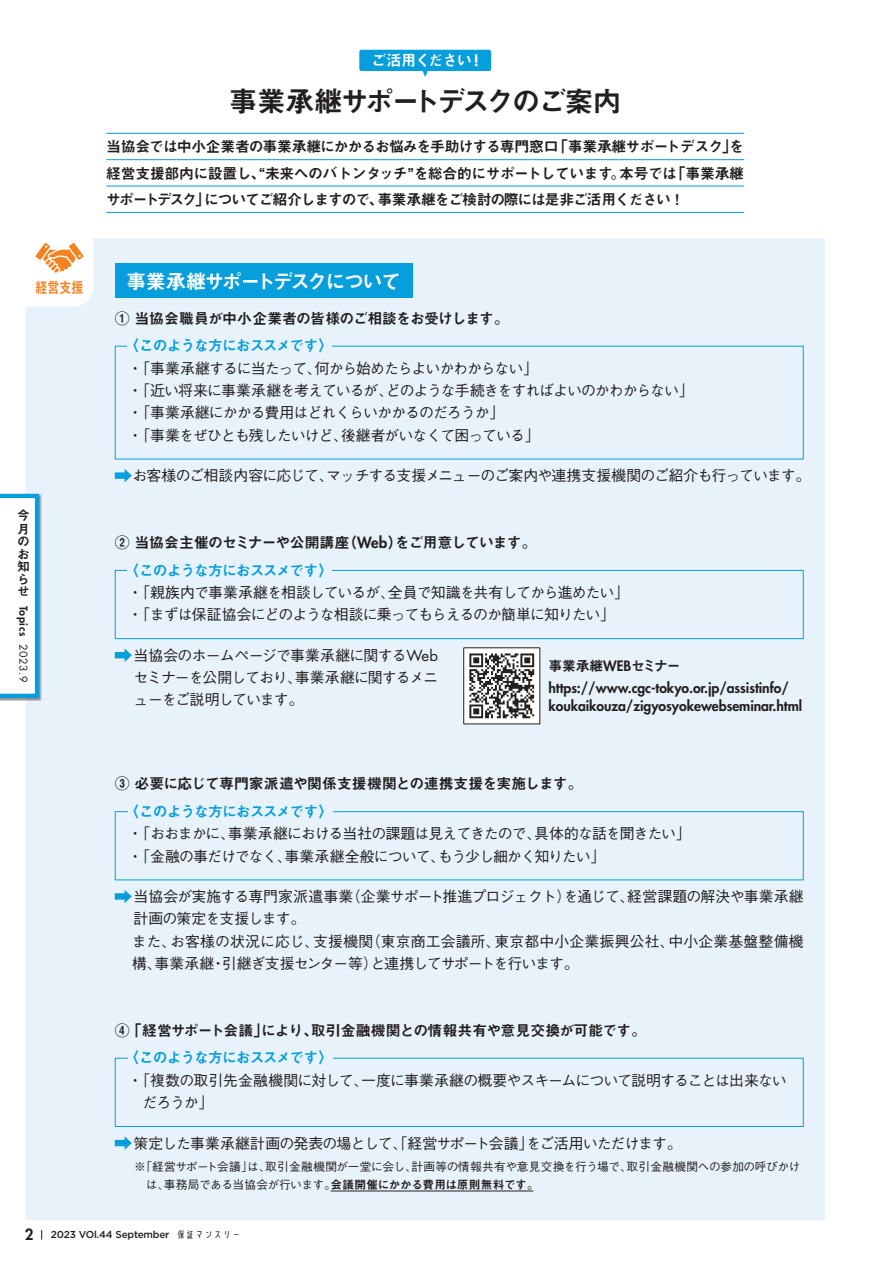
<style>
.page{position:relative;width:893px;height:1263px;background:#fff}
.page>*{position:absolute;margin:0;border:0;box-sizing:border-box;transform-origin:0 0}
.t1{font:28.65px "Midashi Go Pr 5 MB31";letter-spacing:-.085em;color:#231f20}
.t2{font:20.25px "Midashi Go Pr 5 MB31";letter-spacing:-.085em;color:#fff}
.t3{font:15.3px "Midashi Go Pr 5 MB31";letter-spacing:-.065em;color:#fff}
.t4{font:500 14.85px/22.4px "Gothic BBB Pr 5";letter-spacing:-.06em;color:#231f20}
.t5{font:14.85px/26.5px "Midashi Go Pr 5 MB31";letter-spacing:-.06em;color:#231f20;text-align:justify}
.t6{font:500 14.85px/22.4px "Gothic BBB Pr 5";letter-spacing:.005em;color:#231f20}
.t7{font:14.85px "Midashi Go Pr 5 MB31";letter-spacing:-.07em;color:#069edb}
.t8{font:14.85px "TB Go Std B C8";color:#f58220;scale:.8 1}
.t9{font:800 13.95px/18px "Futura Std";letter-spacing:-.005em;color:#231f20}
.t10{font:13.8px "Midashi Go Pr 5 MB31";letter-spacing:-.05em;color:#231f20}
.t11{font:12.75px/12.6px "Midashi Go Pr 5 MB31";color:#231f20}
.t12{font:500 11.7px "Gothic BBB Pr 5";letter-spacing:-.035em;color:#231f20}
.t13{font:11.7px "Midashi Go Pr 5 MB31";letter-spacing:-.04em;color:#231f20}
.t14{font:800 10.8px "Futura Std";letter-spacing:.055em;color:#231f20}
.t15{font:500 10.05px "Gotham";letter-spacing:-.025em;color:#231f20}
.s1{font-family:"Futura Std";font-weight:800;font-size:15.45px}
.s2{font-weight:400;font-size:10.65px}
.s3{font-family:"Futura Std";font-weight:800;font-size:15px}
.s4{font-family:"Futura Std";font-weight:400}
.s5{font-family:"Futura Std";font-weight:800;font-size:13.95px}
.s6{font-family:"Gothic BBB Pr 5";font-weight:500}
.s7{font-family:"F1 Clip";font-size:9.15px}
</style>
<div class="page">
<div style="left:26px;top:238px;width:799px;height:982px;background:#e8f2fa"></div>
<div style="left:0;top:493px;width:42px;height:208px;background:#231f20;opacity:.5"></div>
<svg style="left:0;top:494px;width:39px;height:204px"></svg>
<hr style="left:106px;top:133px;width:638px;height:1px;background:#069edb">
<hr style="left:106px;top:159px;width:638px;height:1px;background:#069edb">
<hr style="left:106px;top:186px;width:638px;height:1px;background:#069edb">
<hr style="left:106px;top:212px;width:638px;height:1px;background:#069edb">
<svg style="left:422px;top:71px;width:6px;height:6px"></svg>
<div style="left:359px;top:50px;width:132px;height:21px;background:#069edb;border-radius:2px"></div>
<svg style="left:35px;top:243px;width:49px;height:30px"></svg>
<div style="left:115px;top:264px;width:297px;height:34px;background:#069edb"></div>
<div style="left:115px;top:472px;width:11px;height:7px;background:#069edb"></div>
<svg style="left:125px;top:469px;width:7px;height:13px"></svg>
<div style="left:128px;top:342px;width:204px;height:14px;background:#e8f2fa"></div>
<div style="left:463px;top:648px;width:77px;height:76px;background:#fff"></div>
<svg style="left:469px;top:653px;width:65px;height:65px"></svg>
<div style="left:115px;top:652px;width:11px;height:6px;background:#069edb"></div>
<svg style="left:125px;top:648px;width:7px;height:14px"></svg>
<div style="left:115px;top:570px;width:689px;height:69px;border:1px solid #069edb"></div>
<div style="left:128px;top:568px;width:204px;height:13px;background:#e8f2fa"></div>
<div style="left:115px;top:893px;width:11px;height:7px;background:#069edb"></div>
<svg style="left:125px;top:890px;width:7px;height:13px"></svg>
<div style="left:115px;top:811px;width:689px;height:69px;border:1px solid #069edb"></div>
<div style="left:128px;top:809px;width:205px;height:14px;background:#e8f2fa"></div>
<div style="left:115px;top:1140px;width:11px;height:6px;background:#069edb"></div>
<svg style="left:125px;top:1136px;width:7px;height:14px"></svg>
<hr style="left:331px;top:1191px;width:202px;height:1px;background:#231f20">
<div style="left:115px;top:1058px;width:689px;height:69px;border:1px solid #069edb"></div>
<div style="left:128px;top:1056px;width:205px;height:13px;background:#e8f2fa"></div>
<p class="t3" style="left:371px;top:48px;width:109px">ご活用ください<span class="s1">!</span></p>
<h1 class="t1" style="left:229px;top:79px;width:394px">事業承継サポートデスクのご案内</h1>
<p class="t5" style="left:106px;top:132px;width:639px">当協会では中小企業者の事業承継にかかるお悩みを手助けする専門窓口「事業承継サポートデスク」を経営支援部内に設置し、“未来へのバトンタッチ”を総合的にサポートしています。本号では「事業承継サポートデスク」についてご紹介しますので、事業承継をご検討の際には是非ご活用ください！</p>
<p class="t8" style="left:36px;top:279px;width:61px">経営支援</p>
<h2 class="t2" style="left:126px;top:265px;width:277px">事業承継サポートデスクについて</h2>
<p class="t5" style="left:115px;top:304px;width:396px">① 当協会職員が中小企業者の皆様のご相談をお受けします。</p>
<p class="t7" style="left:124px;top:334px;width:211px">〈このような方におススメです〉</p>
<p class="t4" style="left:128px;top:356px;width:568px">・「事業承継するに当たって、何から始めたらよいかわからない」<br>・「近い将来に事業承継を考えているが、どのような手続きをすればよいのかわからない」・「事業承継にかかる費用はどれくらいかかるのだろうか」<br>・「事業をぜひとも残したいけど、後継者がいなくて困っている」</p>
<p class="t11" style="left:17px;top:508px;width:14px">今月のお知らせ</p>
<p class="t14" style="left:30px;top:606px;width:78px;rotate:90deg">Topics <span class="s2">2023.9</span></p>
<p class="t4" style="left:133px;top:463px;width:679px">お客様のご相談内容に応じて、マッチする支援メニューのご案内や連携支援機関のご紹介も行っています。</p>
<p class="t5" style="left:115px;top:528px;width:423px">② 当協会主催のセミナーや公開講座（<span class="s3">Web</span>）をご用意しています。</p>
<p class="t7" style="left:124px;top:558px;width:211px">〈このような方におススメです〉</p>
<p class="t4" style="left:128px;top:580px;width:503px">・「親族内で事業承継を相談しているが、全員で知識を共有してから進めたい」・「まずは保証協会にどのような相談に乗ってもらえるのか簡単に知りたい」</p>
<p class="t4" style="left:133px;top:642px;width:306px;text-align:justify">当協会のホームページで事業承継に関する<span class="s4">Web</span>セミナーを公開しており、事業承継に関するメニューをご説明しています。</p>
<p class="t10" style="left:548px;top:655px;width:134px">事業承継<span class="s5">WEB</span>セミナー</p>
<p class="t9" style="left:548px;top:678px;width:255px">https://www.cgc-tokyo.or.jp/assistinfo/ koukaikouza/zigyosyokewebseminar.html</p>
<p class="t5" style="left:115px;top:769px;width:469px">③ 必要に応じて専門家派遣や関係支援機関との連携支援を実施します。</p>
<p class="t7" style="left:124px;top:799px;width:211px">〈このような方におススメです〉</p>
<p class="t4" style="left:128px;top:821px;width:565px">・「おおまかに、事業承継における当社の課題は見えてきたので、具体的な話を聞きたい」・「金融の事だけでなく、事業承継全般について、もう少し細かく知りたい」</p>
<p class="t6" style="left:132px;top:884px;width:673px">当協会が実施する専門家派遣事業（企業サポート推進プロジェクト）を通じて、経営課題の解決や事業承継計画の策定を支援します。<br>また、お客様の状況に応じ、支援機関（東京商工会議所、東京都中小企業振興公社、中小企業基盤整備機構、事業承継・引継ぎ支援センター等）と連携してサポートを行います。</p>
<p class="t5" style="left:115px;top:1016px;width:533px">④「経営サポート会議」により、取引金融機関との情報共有や意見交換が可能です。</p>
<p class="t7" style="left:124px;top:1046px;width:211px">〈このような方におススメです〉</p>
<p class="t4" style="left:143px;top:1068px;width:646px;text-indent:-15px">・「複数の取引先金融機関に対して、一度に事業承継の概要やスキームについて説明することは出来ないだろうか」</p>
<p class="t4" style="left:134px;top:1130px;width:550px">策定した事業承継計画の発表の場として、「経営サポート会議」をご活用いただけます。</p>
<p class="t12" style="left:115px;top:1157px;width:687px">　 ※「経営サポート会議」は、取引金融機関が一堂に会し、計画等の情報共有や意見交換を行う場で、取引金融機関への参加の呼びかけ</p>
<p class="t13" style="left:146px;top:1175px;width:394px"><span class="s6">は、事務局である当協会が行います。</span>会議開催にかかる費用は原則無料です。</p>
<p class="t15" style="left:25px;top:1228px;width:218px"><span class="s3">2</span> 2023 VOl.44 September <span class="s7">保証マンスリー</span></p>
</div>
